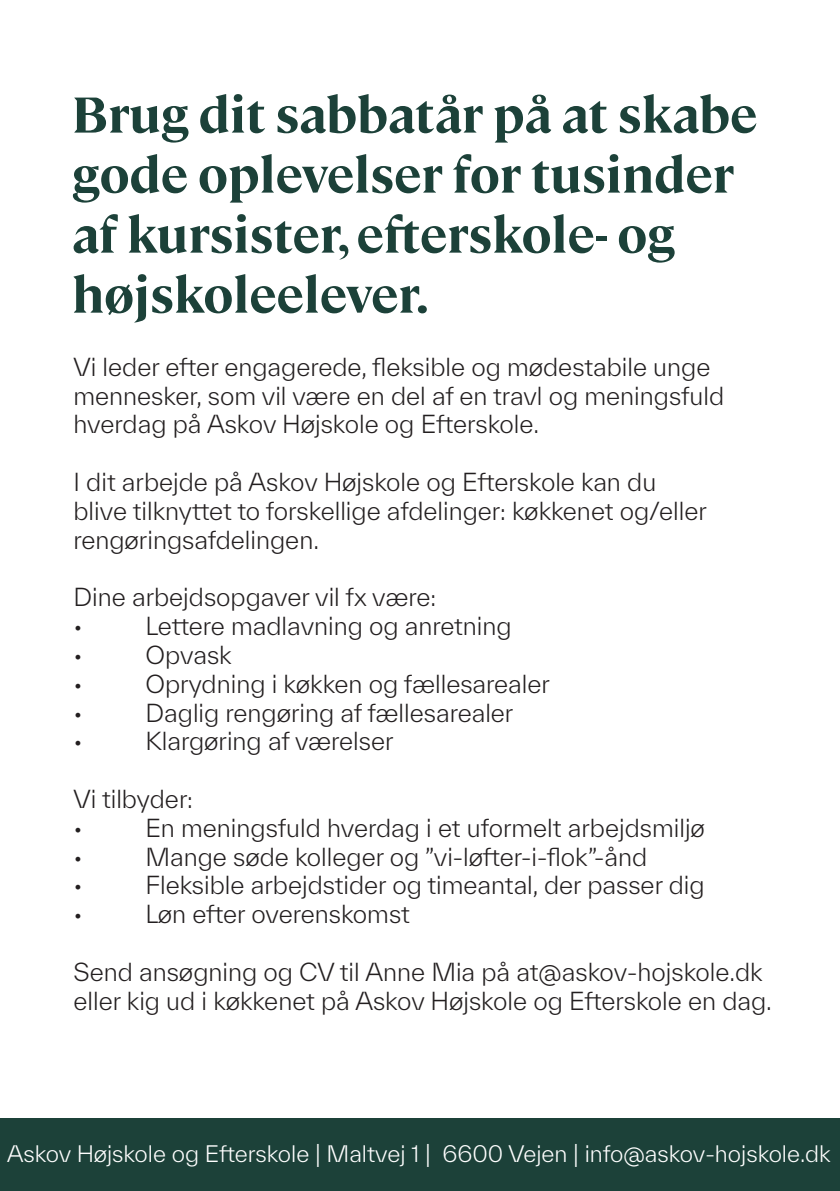
<style>
.page{position:relative;width:840px;height:1191px;background:#fff}
.page>*{position:absolute;margin:0;border:0;box-sizing:border-box;transform-origin:0 0}
.t1{font:700 50px/60px "Cambon";color:#1c4139}
.t2{font:300 24px/28.8px "TWK Everett";color:#231f20}
.t3{font:300 22px "TWK Everett";color:#fff}
</style>
<div class="page">
<div style="left:0;top:1119px;width:839px;height:72px;background:#1c4139"></div>
<p class="t1" style="left:72px;top:81px;width:686px">Brug dit sabbatår på at skabe gode oplevelser for tusinder af kursister, efterskole- og</p>
<p class="t1" style="left:72px;top:261px;width:358px">højskoleelever.</p>
<p class="t2" style="left:73px;top:352px;width:651px">Vi leder efter engagerede, fleksible og mødestabile unge mennesker, som vil være en del af en travl og meningsfuld hverdag på Askov Højskole og Efterskole.</p>
<p class="t2" style="left:73px;top:467px;width:634px">I dit arbejde på Askov Højskole og Efterskole kan du blive tilknyttet to forskellige afdelinger: køkkenet og/eller rengøringsafdelingen.</p>
<p class="t2" style="left:73px;top:583px;width:364px">Dine arbejdsopgaver vil fx være:</p>
<p class="t2" style="left:73px;top:611px;width:11px">•</p>
<p class="t2" style="left:145px;top:611px;width:367px">Lettere madlavning og anretning</p>
<p class="t2" style="left:73px;top:640px;width:11px">•</p>
<p class="t2" style="left:145px;top:640px;width:88px">Opvask</p>
<p class="t2" style="left:73px;top:669px;width:11px">•</p>
<p class="t2" style="left:145px;top:669px;width:405px">Oprydning i køkken og fællesarealer</p>
<p class="t2" style="left:73px;top:698px;width:11px">•</p>
<p class="t2" style="left:145px;top:698px;width:369px">Daglig rengøring af fællesarealer</p>
<p class="t2" style="left:73px;top:727px;width:11px">•</p>
<p class="t2" style="left:145px;top:727px;width:249px">Klargøring af værelser</p>
<p class="t2" style="left:73px;top:784px;width:121px">Vi tilbyder:</p>
<p class="t2" style="left:73px;top:813px;width:11px">•</p>
<p class="t2" style="left:145px;top:813px;width:560px">En meningsfuld hverdag i et uformelt arbejdsmiljø</p>
<p class="t2" style="left:73px;top:842px;width:11px">•</p>
<p class="t2" style="left:145px;top:842px;width:503px">Mange søde kolleger og ”vi-løfter-i-flok”-ånd</p>
<p class="t2" style="left:73px;top:871px;width:11px">•</p>
<p class="t2" style="left:145px;top:871px;width:560px">Fleksible arbejdstider og timeantal, der passer dig</p>
<p class="t2" style="left:73px;top:899px;width:11px">•</p>
<p class="t2" style="left:145px;top:899px;width:265px">Løn efter overenskomst</p>
<p class="t2" style="left:73px;top:957px;width:699px">Send ansøgning og CV til Anne Mia på at@askov-hojskole.dk eller kig ud i køkkenet på Askov Højskole og Efterskole en dag.</p>
<p class="t3" style="left:7px;top:1139px;width:824px">Askov Højskole og Efterskole | Maltvej 1 | 6600 Vejen | info@askov-hojskole.dk</p>
</div>
